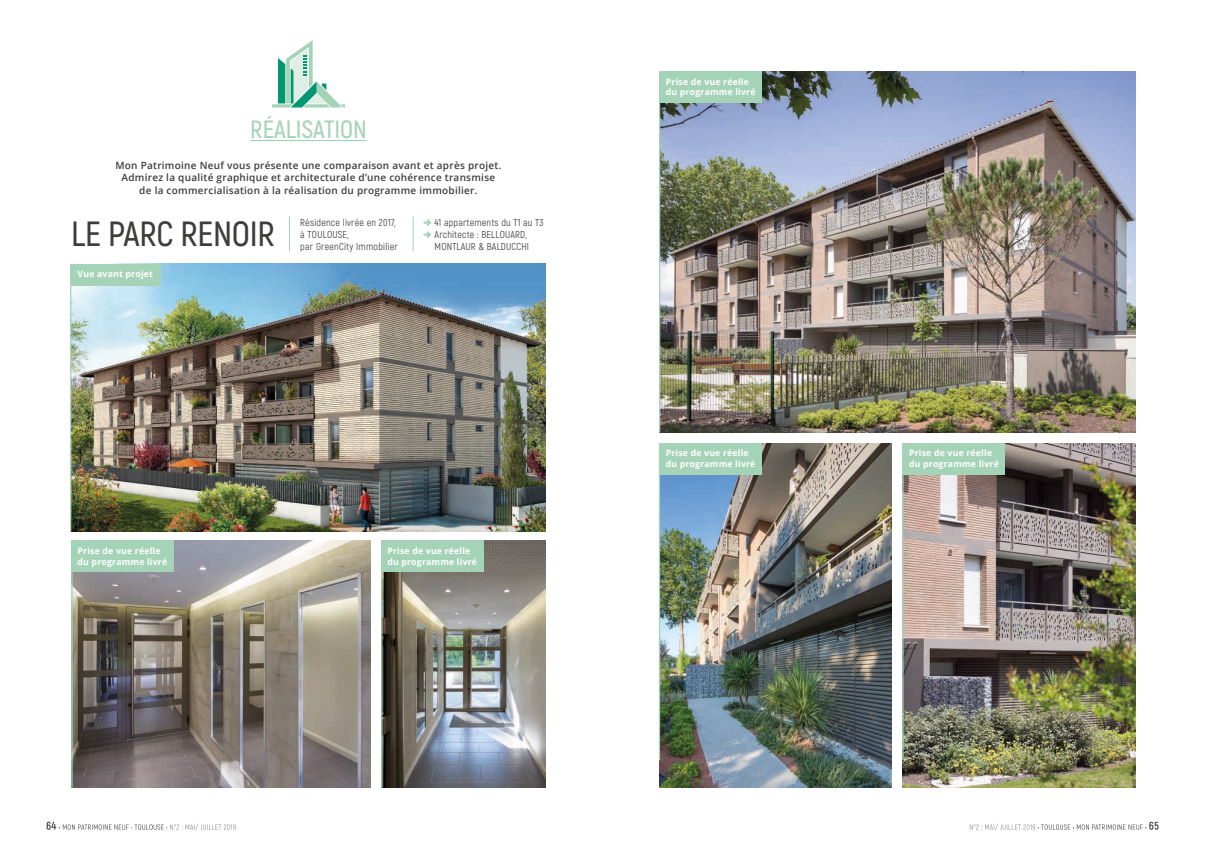
<style>
.page{position:relative;width:1205px;height:851px;background:#fff}
.page>*{position:absolute;margin:0;border:0;box-sizing:border-box;transform-origin:0 0}
.t1{font:600 34.88px "Akrobat";letter-spacing:-.01em;color:#3d3d3c}
.t2{font:600 25px "Akrobat";color:#a5d3b7}
.t3{font:600 10px/12.5px "Open Sans";letter-spacing:.025em;color:#3d3d3c;text-align:center}
.t4{font:10px/12px "Akrobat";letter-spacing:.02em;color:#3d3d3c;text-align:right}
.t5{font:700 8.75px/10.5px "Open Sans";letter-spacing:.02em;color:#fff}
.s1{font-family:"Casper";color:#a5d3b7}
</style>
<div class="page">
<img style="left:71px;top:264px;width:474px;height:267px">
<hr style="left:250px;top:140px;width:117px;height:1px;background:#a5d3b7">
<img style="left:660px;top:71px;width:475px;height:361px">
<svg style="left:272px;top:40px;width:73px;height:67px"></svg>
<div style="left:71px;top:264px;width:89px;height:21px;background:#a5d3b7"></div>
<div style="left:660px;top:71px;width:102px;height:31px;background:#a5d3b7"></div>
<hr style="left:70px;top:264px;width:1px;height:267px;background:#a5d3b7">
<hr style="left:659px;top:71px;width:1px;height:361px;background:#a5d3b7">
<svg style="left:424px;top:219px;width:7px;height:19px"></svg>
<hr style="left:413px;top:217px;width:1px;height:34px;background:#a5d3b7">
<hr style="left:289px;top:217px;width:1px;height:34px;background:#a5d3b7">
<img style="left:659px;top:443px;width:232px;height:344px">
<img style="left:903px;top:443px;width:232px;height:344px">
<img style="left:73px;top:540px;width:297px;height:247px">
<div style="left:659px;top:443px;width:102px;height:31px;background:#a5d3b7"></div>
<div style="left:903px;top:443px;width:102px;height:31px;background:#a5d3b7"></div>
<div style="left:71px;top:540px;width:102px;height:31px;background:#a5d3b7"></div>
<hr style="left:71px;top:540px;width:2px;height:247px;background:#a5d3b7">
<hr style="left:659px;top:443px;width:1px;height:317px;background:#a5d3b7">
<hr style="left:902px;top:443px;width:1px;height:317px;background:#a5d3b7">
<img style="left:382px;top:540px;width:163px;height:247px">
<div style="left:381px;top:540px;width:102px;height:31px;background:#a5d3b7"></div>
<hr style="left:381px;top:540px;width:1px;height:247px;background:#a5d3b7">
<svg style="left:47px;top:821px;width:188px;height:9px"></svg>
<svg style="left:970px;top:821px;width:188px;height:9px"></svg>
<h2 class="t2" style="left:250px;top:114px;width:118px">RÉALISATION</h2>
<p class="t3" style="left:115px;top:159px;width:388px">Mon Patrimoine Neuf vous présente une comparaison avant et après projet.<br>Admirez la qualité graphique et architecturale d’une cohérence transmise de la commercialisation à la réalisation du programme immobilier.</p>
<p class="t4" style="left:300px;top:216px;width:99px;text-align:left">Résidence livrée en 2017, à TOULOUSE,<br>par GreenCity Immobilier</p>
<h1 class="t1" style="left:71px;top:213px;width:205px">LE PARC RENOIR</h1>
<p class="t4" style="left:424px;top:216px;width:121px"><span class="s1">→</span> 41 appartements du T1 au T3</p>
<p class="t4" style="left:424px;top:228px;width:107px"><span class="s1">→</span> Architecte : BELLOUARD,<br>MONTLAUR &amp; BALDUCCHI</p>
<p class="t5" style="left:78px;top:268px;width:77px">Vue avant projet</p>
<p class="t5" style="left:78px;top:545px;width:91px">Prise de vue réelle du programme livré</p>
<p class="t5" style="left:387px;top:545px;width:91px">Prise de vue réelle du programme livré</p>
<p class="t5" style="left:666px;top:76px;width:91px">Prise de vue réelle du programme livré</p>
<p class="t5" style="left:666px;top:447px;width:91px">Prise de vue réelle du programme livré</p>
<p class="t5" style="left:909px;top:447px;width:91px">Prise de vue réelle du programme livré</p>
</div>
